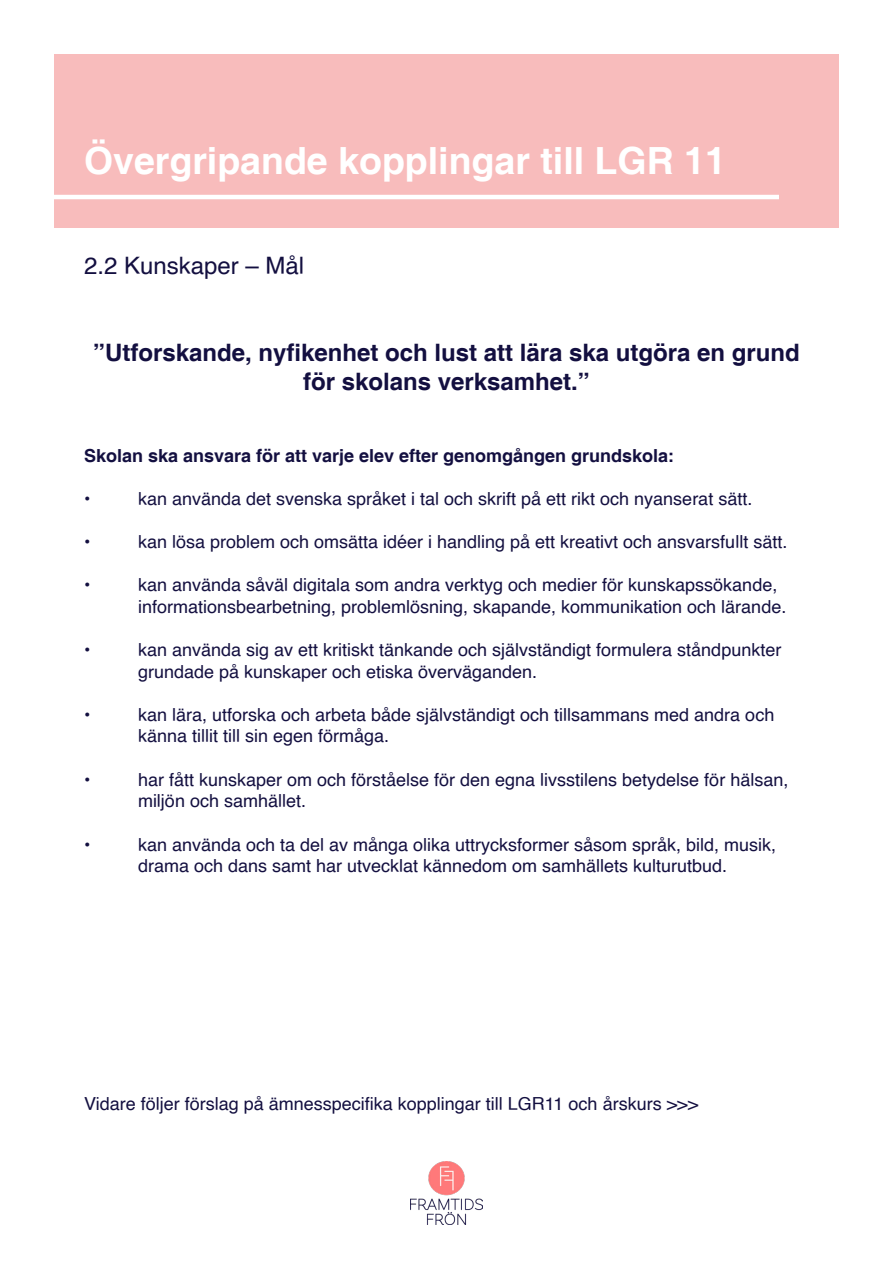
<style>
.page{position:relative;width:893px;height:1263px;background:#fff}
.page>*{position:absolute;margin:0;border:0;box-sizing:border-box;transform-origin:0 0}
.t1{font:700 37.5px "Helvetica";color:#fff}
.t2{font:700 24px/28.8px "Helvetica";color:#130f40;text-align:center}
.t3{font:24px "Helvetica";color:#130f40}
.t4{font:18px/21.6px "Helvetica";color:#130f40}
.t5{font:700 18px "Helvetica";color:#130f40}
</style>
<div class="page">
<div style="left:54px;top:54px;width:785px;height:173px;background:#f8bcbc"></div>
<hr style="left:54px;top:195px;width:725px;height:4px;background:#fff">
<img style="left:411px;top:1162px;width:71px;height:63px">
<p class="t1" style="left:84px;top:138px;width:643px">Övergripande kopplingar till LGR 11</p>
<p class="t3" style="left:84px;top:247px;width:222px">2.2 Kunskaper – Mål</p>
<p class="t2" style="left:93px;top:339px;width:708px">”Utforskande, nyfikenhet och lust att lära ska utgöra en grund för skolans verksamhet.”</p>
<p class="t5" style="left:84px;top:444px;width:592px">Skolan ska ansvara för att varje elev efter genomgången grundskola:</p>
<p class="t4" style="left:84px;top:488px;width:8px">•</p>
<p class="t4" style="left:138px;top:488px;width:616px">kan använda det svenska språket i tal och skrift på ett rikt och nyanserat sätt.</p>
<p class="t4" style="left:84px;top:531px;width:8px">•</p>
<p class="t4" style="left:138px;top:531px;width:651px">kan lösa problem och omsätta idéer i handling på ett kreativt och ansvarsfullt sätt.</p>
<p class="t4" style="left:84px;top:575px;width:8px">•</p>
<p class="t4" style="left:138px;top:575px;width:641px">kan använda såväl digitala som andra verktyg och medier för kunskapssökande,</p>
<p class="t4" style="left:138px;top:596px;width:650px">informationsbearbetning, problemlösning, skapande, kommunikation och lärande.</p>
<p class="t4" style="left:84px;top:639px;width:8px">•</p>
<p class="t4" style="left:138px;top:639px;width:645px">kan använda sig av ett kritiskt tänkande och självständigt formulera ståndpunkter grundade på kunskaper och etiska överväganden.</p>
<p class="t4" style="left:84px;top:704px;width:8px">•</p>
<p class="t4" style="left:138px;top:704px;width:638px">kan lära, utforska och arbeta både självständigt och tillsammans med andra och känna tillit till sin egen förmåga.</p>
<p class="t4" style="left:84px;top:769px;width:8px">•</p>
<p class="t4" style="left:138px;top:769px;width:652px">har fått kunskaper om och förståelse för den egna livsstilens betydelse för hälsan, miljön och samhället.</p>
<p class="t4" style="left:84px;top:834px;width:8px">•</p>
<p class="t4" style="left:138px;top:834px;width:640px">kan använda och ta del av många olika uttrycksformer såsom språk, bild, musik, drama och dans samt har utvecklat kännedom om samhällets kulturutbud.</p>
<p class="t4" style="left:84px;top:1093px;width:616px">Vidare följer förslag på ämnesspecifika kopplingar till LGR11 och årskurs &gt;&gt;&gt;</p>
</div>
